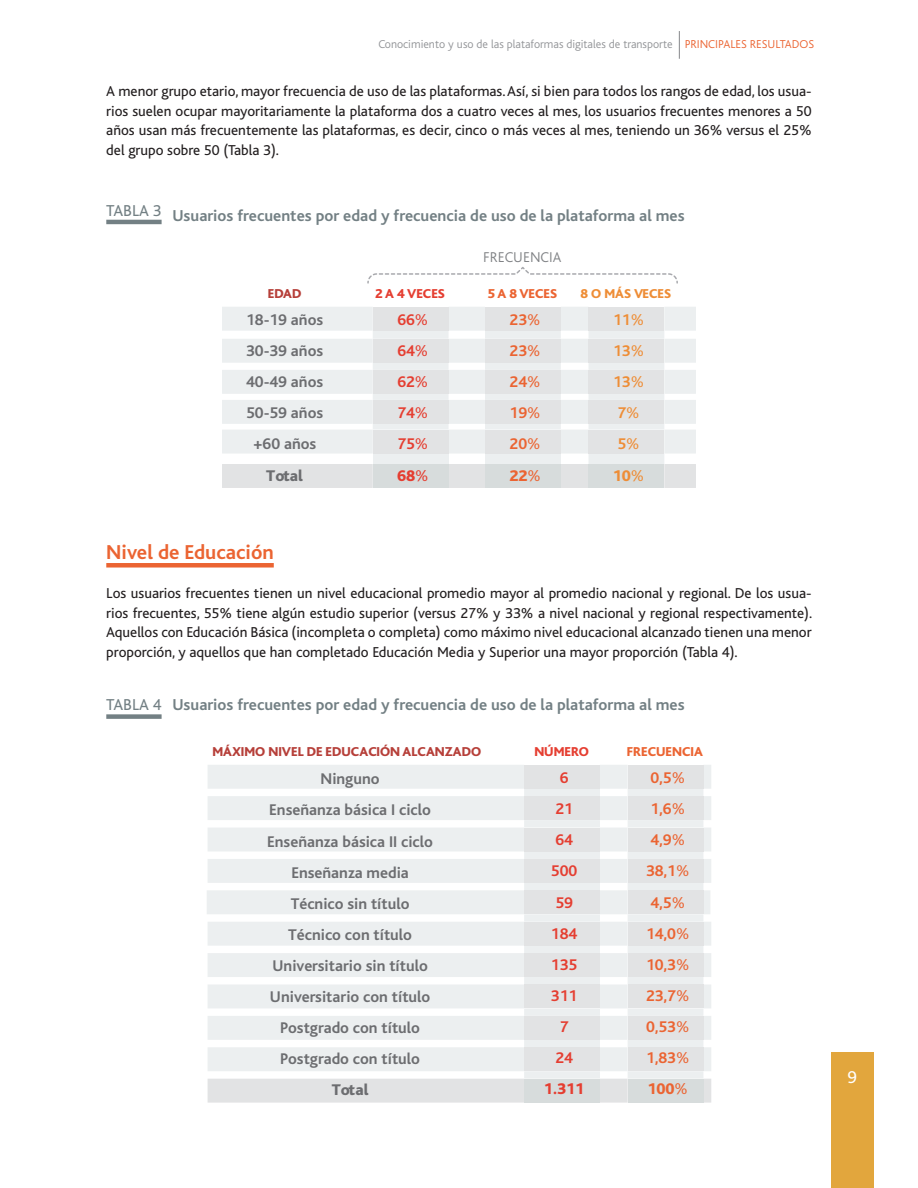
<style>
.page{position:relative;width:918px;height:1188px;background:#fff}
.page>*{position:absolute;margin:0;border:0;box-sizing:border-box;transform-origin:0 0}
.t1{font:700 21px "Bliss";color:#eb6432}
.t2{font:18px "Bliss";color:#fff}
.t3{font:700 16.5px "Bliss";color:#738084}
.t4{font:16.5px "Bliss";color:#738084}
.t5{font:700 16.2px/31px "Bliss";color:#6c6d70;text-align:center}
.t6{font:700 16.2px/31px "Bliss";color:#eb6432;text-align:justify}
.t7{font:700 16.2px/31px "Bliss";color:#e53e31;text-align:justify}
.t8{font:700 16.2px/31px "Bliss";color:#ee8d36}
.t9{font:800 16.2px "Bliss";color:#6c6d70}
.t10{font:800 16.2px "Bliss";color:#e53e31}
.t11{font:15px/19.5px "Bliss";color:#231f20;text-align:justify}
.t12{font:300 14.85px "Bliss";color:#808285}
.t13{font:800 13.5px "Bliss";color:#b63f39}
.t14{font:800 13.5px "Bliss";color:#eb6432}
.t15{font:800 13.5px "Bliss";color:#e53e31}
.t16{font:800 13.5px "Bliss";color:#ee8d36}
.t17{font:300 12px "Bliss";color:#939598}
.s1{color:#eb6432}
.s2{font-weight:300}
.s3{font-weight:800}
</style>
<div class="page">
<svg style="left:679px;top:31px;width:1px;height:28px"></svg>
<div style="left:831px;top:1052px;width:42px;height:136px;background:#e2a63d"></div>
<hr style="left:106px;top:220px;width:56px;height:4px;background:#738084">
<div style="left:106px;top:714px;width:56px;height:5px;background:#738084"></div>
<svg style="left:222px;top:307px;width:474px;height:181px;background:#eaeced"></svg>
<div style="left:589px;top:307px;width:75px;height:24px;background:#e2e3e4"></div>
<div style="left:589px;top:339px;width:75px;height:24px;background:#e2e3e4"></div>
<div style="left:589px;top:370px;width:75px;height:24px;background:#e2e3e4"></div>
<div style="left:589px;top:400px;width:75px;height:24px;background:#e2e3e4"></div>
<div style="left:589px;top:430px;width:75px;height:24px;background:#e2e3e4"></div>
<div style="left:589px;top:464px;width:75px;height:24px;background:#d7dcdc"></div>
<svg style="left:367px;top:267px;width:311px;height:17px"></svg>
<div style="left:106px;top:563px;width:168px;height:5px;background:#eb6432"></div>
<hr style="left:524px;top:1103px;width:76px;height:1px;background:#eceff0">
<svg style="left:207px;top:765px;width:504px;height:338px"></svg>
<div style="left:628px;top:765px;width:75px;height:24px;background:#e2e3e4"></div>
<div style="left:628px;top:796px;width:75px;height:24px;background:#e2e3e4"></div>
<div style="left:628px;top:828px;width:75px;height:23px;background:#e2e3e4"></div>
<div style="left:628px;top:859px;width:75px;height:24px;background:#e2e3e4"></div>
<div style="left:628px;top:890px;width:75px;height:24px;background:#e2e3e4"></div>
<div style="left:628px;top:922px;width:75px;height:24px;background:#e2e3e4"></div>
<div style="left:628px;top:953px;width:75px;height:24px;background:#e2e3e4"></div>
<div style="left:628px;top:985px;width:75px;height:23px;background:#e2e3e4"></div>
<div style="left:628px;top:1016px;width:75px;height:24px;background:#e2e3e4"></div>
<div style="left:628px;top:1047px;width:75px;height:24px;background:#e2e3e4"></div>
<div style="left:628px;top:1079px;width:75px;height:24px;background:#d7dcdc"></div>
<p class="t17" style="left:378px;top:37px;width:437px">Conocimiento y uso de las plataformas digitales de transporte <span class="s1">PRINCIPALES RESULTADOS</span></p>
<p class="t11" style="left:106px;top:82px;width:707px">A menor grupo etario, mayor frecuencia de uso de las plataformas. Así, si bien para todos los rangos de edad, los usua&shy;rios suelen ocupar mayoritariamente la plataforma dos a cuatro veces al mes, los usuarios frecuentes menores a 50 años usan más frecuentemente las plataformas, es decir, cinco o más veces al mes, teniendo un 36% versus el 25% del grupo sobre 50 (Tabla 3).</p>
<p class="t4" style="left:106px;top:202px;width:57px">TABLA 3</p>
<p class="t3" style="left:172px;top:207px;width:514px">Usuarios frecuentes por edad y frecuencia de uso de la plataforma al mes</p>
<p class="t13" style="left:268px;top:287px;width:35px">EDAD</p>
<p class="t5" style="left:246px;top:305px;width:79px">18-19 años<br>30-39 años<br>40-49 años<br>50-59 años +60 años</p>
<p class="t9" style="left:266px;top:467px;width:38px">Total</p>
<p class="t15" style="left:375px;top:287px;width:71px">2 A 4 VECES</p>
<p class="t7" style="left:397px;top:305px;width:33px">66<span class="s2">% </span>64<span class="s2">% </span>62<span class="s2">% </span>74<span class="s2">% </span>75<span class="s2">% </span><span class="s3">68</span><span class="s2">%</span></p>
<p class="t12" style="left:483px;top:250px;width:80px">FRECUENCIA</p>
<p class="t14" style="left:488px;top:287px;width:71px">5 A 8 VECES</p>
<p class="t6" style="left:509px;top:305px;width:33px">23<span class="s2">% </span>23<span class="s2">% </span>24<span class="s2">% </span>19<span class="s2">% </span>20<span class="s2">% </span><span class="s3">22</span><span class="s2">%</span></p>
<p class="t16" style="left:581px;top:287px;width:92px">8 O MÁS VECES</p>
<p class="t8" style="left:613px;top:305px;width:33px">11<span class="s2">%<br></span>13<span class="s2">%<br></span>13<span class="s2">%<br></span>7<span class="s2">%<br></span>5<span class="s2">%<br></span><span class="s3">10</span><span class="s2">%</span></p>
<h1 class="t1" style="left:106px;top:541px;width:169px">Nivel de Educación</h1>
<p class="t11" style="left:106px;top:584px;width:707px">Los usuarios frecuentes tienen un nivel educacional promedio mayor al promedio nacional y regional. De los usua&shy;rios frecuentes, 55% tiene algún estudio superior (versus 27% y 33% a nivel nacional y regional respectivamente).<br>Aquellos con Educación Básica (incompleta o completa) como máximo nivel educacional alcanzado tienen una menor proporción, y aquellos que han completado Educación Media y Superior una mayor proporción (Tabla 4).</p>
<p class="t4" style="left:106px;top:696px;width:57px">TABLA 4</p>
<p class="t3" style="left:172px;top:696px;width:514px">Usuarios frecuentes por edad y frecuencia de uso de la plataforma al mes</p>
<p class="t13" style="left:212px;top:745px;width:270px">MÁXIMO NIVEL DE EDUCACIÓN ALCANZADO</p>
<p class="t5" style="left:267px;top:764px;width:167px">Ninguno<br>Enseñanza básica I ciclo<br>Enseñanza básica II ciclo<br>Enseñanza media<br>Técnico sin título<br>Técnico con título<br>Universitario sin título<br>Universitario con título<br>Postgrado con título<br>Postgrado con título</p>
<p class="t9" style="left:332px;top:1081px;width:38px">Total</p>
<p class="t15" style="left:534px;top:745px;width:56px">NÚMERO</p>
<p class="t7" style="left:551px;top:763px;width:28px;text-align:center">6<br>21<br>64<br>500<br>59<br>184<br>135<br>311<br>7<br>24</p>
<p class="t10" style="left:544px;top:1080px;width:42px">1.311</p>
<p class="t14" style="left:627px;top:745px;width:78px">FRECUENCIA</p>
<p class="t6" style="left:646px;top:763px;width:45px;text-align:left">0,5<span class="s2">%<br></span>1,6<span class="s2">%<br></span>4,9<span class="s2">%<br></span>38,1<span class="s2">%<br></span>4,5<span class="s2">%<br></span>14,0<span class="s2">%<br></span>10,3<span class="s2">%<br></span>23,7<span class="s2">%<br></span>0,53<span class="s2">%<br></span>1,83<span class="s2">%<br></span><span class="s3">100</span><span class="s2">%</span></p>
<p class="t2" style="left:847px;top:1068px;width:11px">9</p>
</div>
